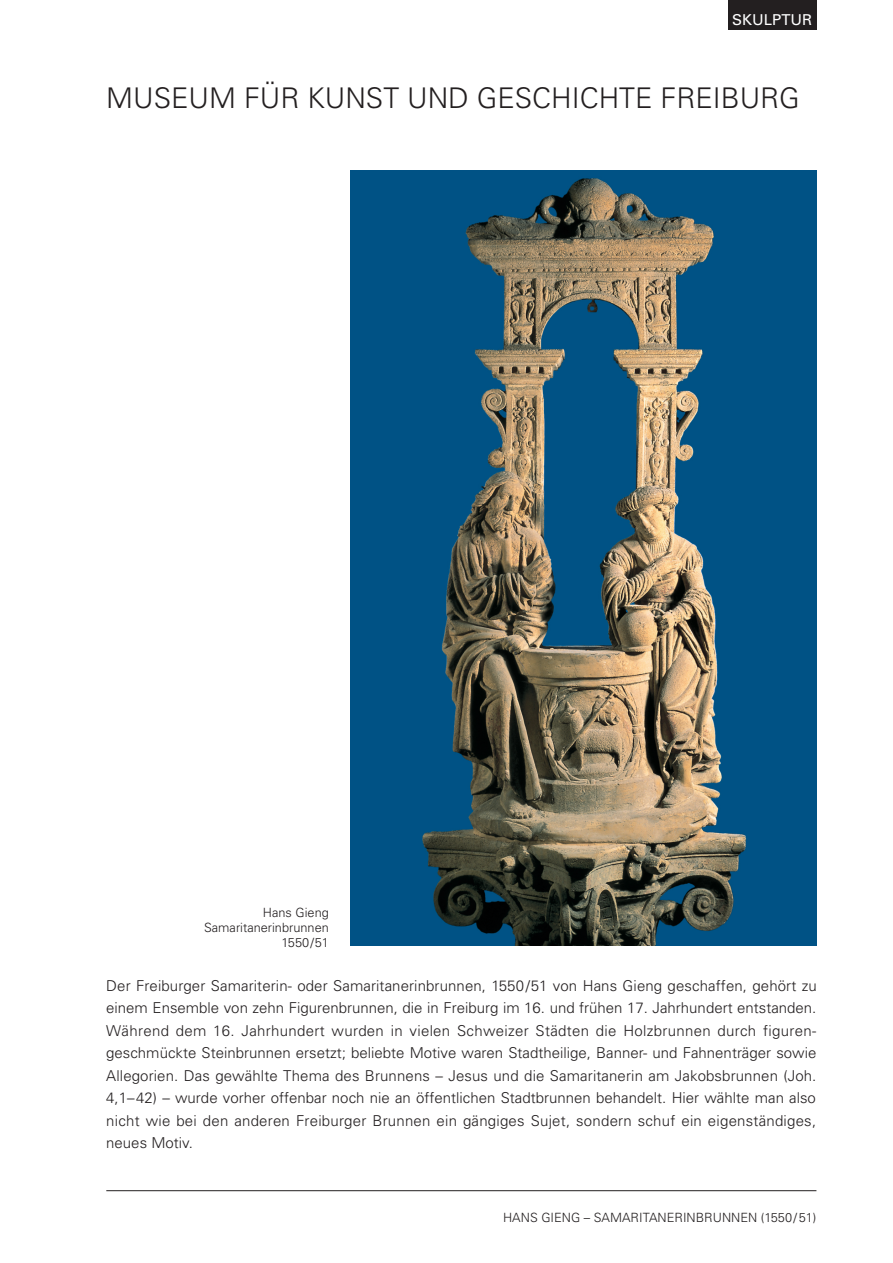
<style>
.page{position:relative;width:893px;height:1263px;background:#fff}
.page>*{position:absolute;margin:0;border:0;box-sizing:border-box;transform-origin:0 0}
.t1{font:300 28.5px "Univers";color:#231f20}
.t2{font:300 15px/22.5px "Univers";letter-spacing:.015em;color:#231f20;text-align:justify}
.t3{font:15px "Univers";color:#fff}
.t4{font:300 12.75px/15px "Univers";color:#231f20;text-align:right}
</style>
<div class="page">
<hr style="left:106px;top:1190px;width:710px;height:1px;background:#231f20">
<div style="left:728px;top:0;width:88px;height:30px;background:#231f20"></div>
<img style="left:350px;top:170px;width:466px;height:776px">
<p class="t3" style="left:732px;top:11px;width:82px">SKULPTUR</p>
<h1 class="t1" style="left:106px;top:80px;width:695px">MUSEUM FÜR KUNST UND GESCHICHTE FREIBURG</h1>
<p class="t4" style="left:204px;top:905px;width:126px">Hans Gieng<br>Samaritanerinbrunnen<br>1550/51</p>
<p class="t2" style="left:106px;top:974px;width:712px">Der Freiburger Samariterin- oder Samaritanerinbrunnen, 1550/51 von Hans Gieng geschaffen, gehört zu einem Ensemble von zehn Figurenbrunnen, die in Freiburg im 16. und frühen 17. Jahrhundert entstanden.<br>Während dem 16. Jahrhundert wurden in vielen Schweizer Städten die Holzbrunnen durch figuren&shy;geschmückte Steinbrunnen ersetzt; beliebte Motive waren Stadtheilige, Banner- und Fahnenträger sowie Allegorien. Das gewählte Thema des Brunnens – Jesus und die Samaritanerin am Jakobsbrunnen (Joh.<br>4,1–42) – wurde vorher offenbar noch nie an öffentlichen Stadtbrunnen behandelt. Hier wählte man also nicht wie bei den anderen Freiburger Brunnen ein gängiges Sujet, sondern schuf ein eigenständiges, neues Motiv.</p>
<p class="t4" style="left:503px;top:1210px;width:315px">HANS GIENG – SAMARITANERINBRUNNEN (1550/51)</p>
</div>
